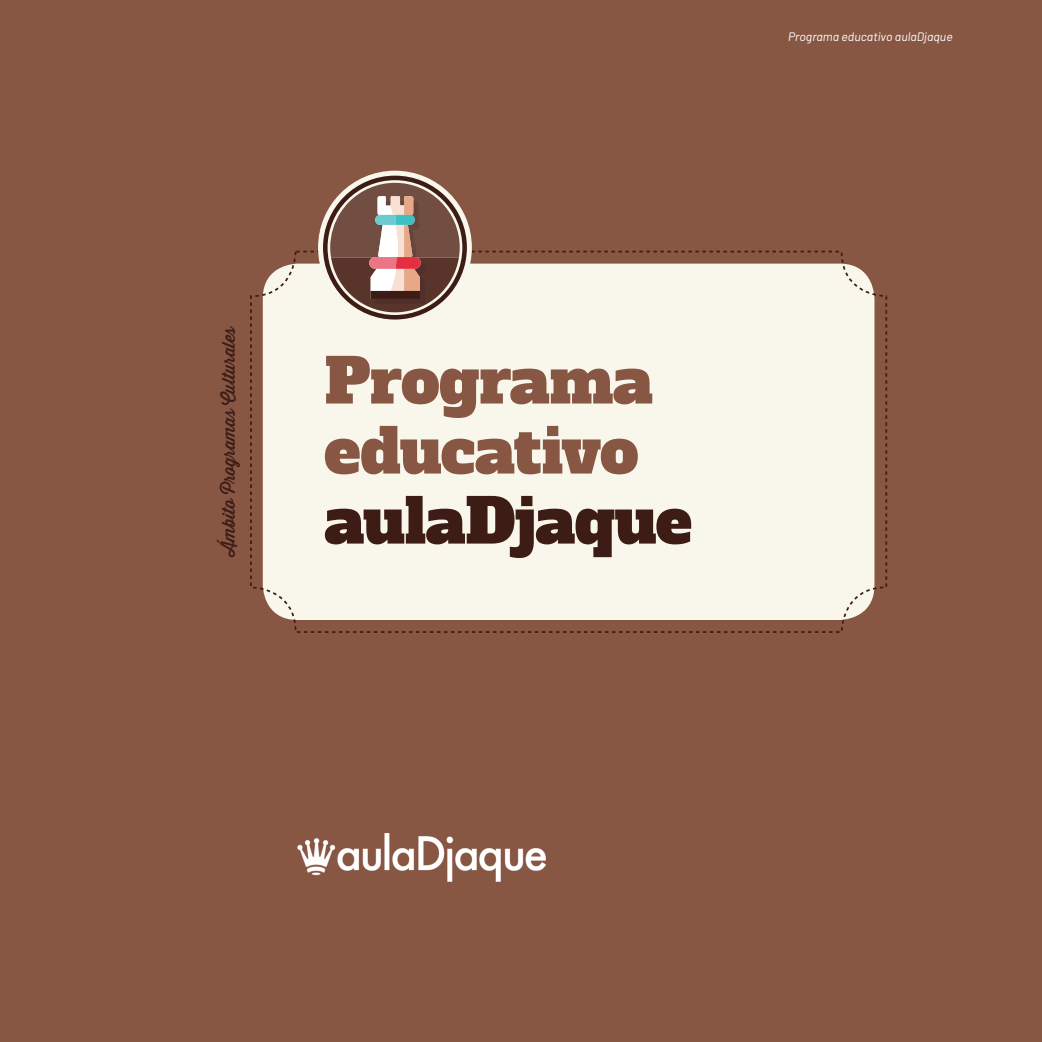
<style>
.page{position:relative;width:1042px;height:1042px;background:#885744}
.page>*{position:absolute;margin:0;border:0;box-sizing:border-box;transform-origin:0 0}
.t1{font:61.25px/70px "Alfa Slab One";letter-spacing:-.01em;color:#885744}
.t2{font:61.25px "Alfa Slab One";letter-spacing:-.005em;color:#3d1c16}
.t3{font:17.5px "Thirsty Rough Reg";color:#3d1c16}
.t4{font:italic 12.25px "Barlow";color:#fff}
</style>
<div class="page">
<div style="left:263px;top:264px;width:611px;height:356px;background:#f9f7ec;border-radius:35px"></div>
<div style="left:318px;top:171px;width:154px;height:153px;background:#f9f7ec;border-radius:50%"></div>
<svg style="left:323px;top:176px;width:144px;height:143px"></svg>
<img style="left:298px;top:833px;width:248px;height:48px">
<svg style="left:330px;top:183px;width:130px;height:129px;background:#91736a"></svg>
<p class="t4" style="left:788px;top:29px;width:166px">Programa educativo aulaDjaque</p>
<h2 class="t3" style="left:216px;top:556px;width:232px;rotate:-90deg">Ámbito Programas Culturales</h2>
<h1 class="t1" style="left:324px;top:347px;width:330px">Programa educativo</h1>
<h1 class="t2" style="left:324px;top:480px;width:369px">aulaDjaque</h1>
</div>
